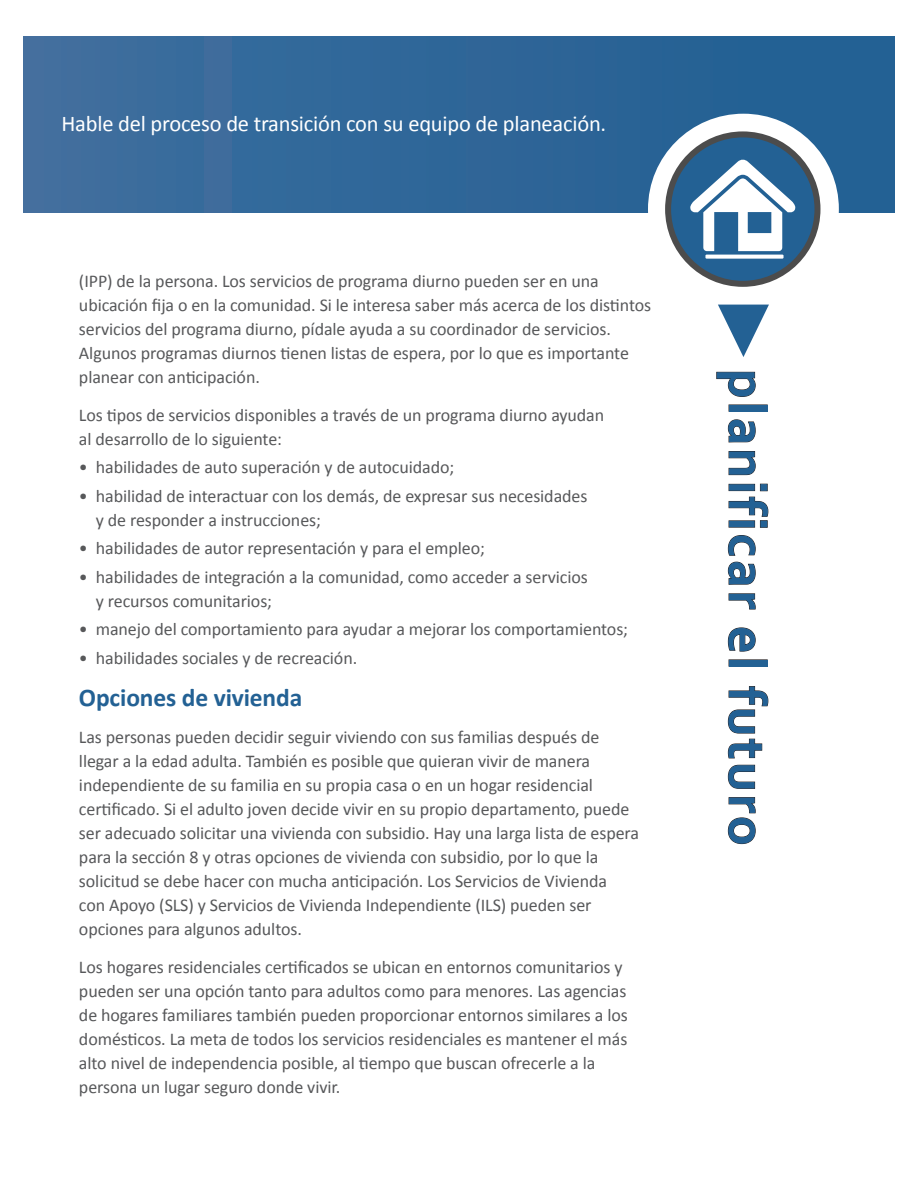
<style>
.page{position:relative;width:918px;height:1188px;background:#fff}
.page>*{position:absolute;margin:0;border:0;box-sizing:border-box;transform-origin:0 0}
.t1{font:700 54px "Corbel";letter-spacing:.05em;color:#236194}
.t2{font:700 25.5px "Calibri";letter-spacing:-.005em;color:#236194}
.t3{font:22.5px "Calibri";letter-spacing:-.01em;color:#fff}
.t4{font:18px/24px "Calibri";letter-spacing:-.005em;color:#57585a}
</style>
<div class="page">
<div style="left:23px;top:36px;width:872px;height:176px;background:linear-gradient(to right,#406e9e,#205f93)"></div>
<div style="left:648px;top:114px;width:191px;height:191px;background:#fff;border-radius:50%"></div>
<svg style="left:718px;top:305px;width:51px;height:52px"></svg>
<svg style="left:716px;top:372px;width:40px;height:25px"></svg>
<svg style="left:728px;top:419px;width:28px;height:24px"></svg>
<svg style="left:728px;top:451px;width:28px;height:24px"></svg>
<svg style="left:728px;top:483px;width:41px;height:45px"></svg>
<svg style="left:728px;top:535px;width:28px;height:50px"></svg>
<svg style="left:728px;top:593px;width:28px;height:17px"></svg>
<svg style="left:728px;top:627px;width:28px;height:25px"></svg>
<svg style="left:728px;top:686px;width:41px;height:73px"></svg>
<svg style="left:728px;top:765px;width:27px;height:24px"></svg>
<svg style="left:728px;top:797px;width:28px;height:47px"></svg>
<svg style="left:665px;top:131px;width:155px;height:156px"></svg>
<p class="t3" style="left:62px;top:109px;width:546px">Hable del proceso de transición con su equipo de planeación.</p>
<p class="t4" style="left:79px;top:269px;width:574px">(IPP) de la persona. Los servicios de programa diurno pueden ser en una ubicación fija o en la comunidad. Si le interesa saber más acerca de los distintos servicios del programa diurno, pídale ayuda a su coordinador de servicios.<br>Algunos programas diurnos tienen listas de espera, por lo que es importante planear con anticipación.</p>
<p class="t4" style="left:79px;top:403px;width:527px">Los tipos de servicios disponibles a través de un programa diurno ayudan al desarrollo de lo siguiente:</p>
<p class="t4" style="left:79px;top:455px;width:377px">• habilidades de auto superación y de autocuidado;</p>
<p class="t4" style="left:96px;top:484px;width:493px;text-indent:-17px">• habilidad de interactuar con los demás, de expresar sus necesidades y de responder a instrucciones;</p>
<p class="t4" style="left:79px;top:536px;width:408px">• habilidades de autor representación y para el empleo;</p>
<p class="t4" style="left:96px;top:565px;width:494px;text-indent:-17px">• habilidades de integración a la comunidad, como acceder a servicios y recursos comunitarios;</p>
<p class="t4" style="left:79px;top:617px;width:551px">• manejo del comportamiento para ayudar a mejorar los comportamientos;</p>
<p class="t4" style="left:79px;top:646px;width:280px">• habilidades sociales y de recreación.</p>
<h2 class="t2" style="left:79px;top:681px;width:225px">Opciones de vivienda</h2>
<p class="t4" style="left:79px;top:725px;width:562px">Las personas pueden decidir seguir viviendo con sus familias después de llegar a la edad adulta. También es posible que quieran vivir de manera independiente de su familia en su propia casa o en un hogar residencial certificado. Si el adulto joven decide vivir en su propio departamento, puede ser adecuado solicitar una vivienda con subsidio. Hay una larga lista de espera para la sección 8 y otras opciones de vivienda con subsidio, por lo que la solicitud se debe hacer con mucha anticipación. Los Servicios de Vivienda<br>con Apoyo (SLS) y Servicios de Vivienda Independiente (ILS) pueden ser opciones para algunos adultos.</p>
<p class="t4" style="left:79px;top:955px;width:550px">Los hogares residenciales certificados se ubican en entornos comunitarios y pueden ser una opción tanto para adultos como para menores. Las agencias de hogares familiares también pueden proporcionar entornos similares a los domésticos. La meta de todos los servicios residenciales es mantener el más alto nivel de independencia posible, al tiempo que buscan ofrecerle a la persona un lugar seguro donde vivir.</p>
<h1 class="t1" style="left:780px;top:369px;width:478px;rotate:90deg">planificar el futuro</h1>
</div>
